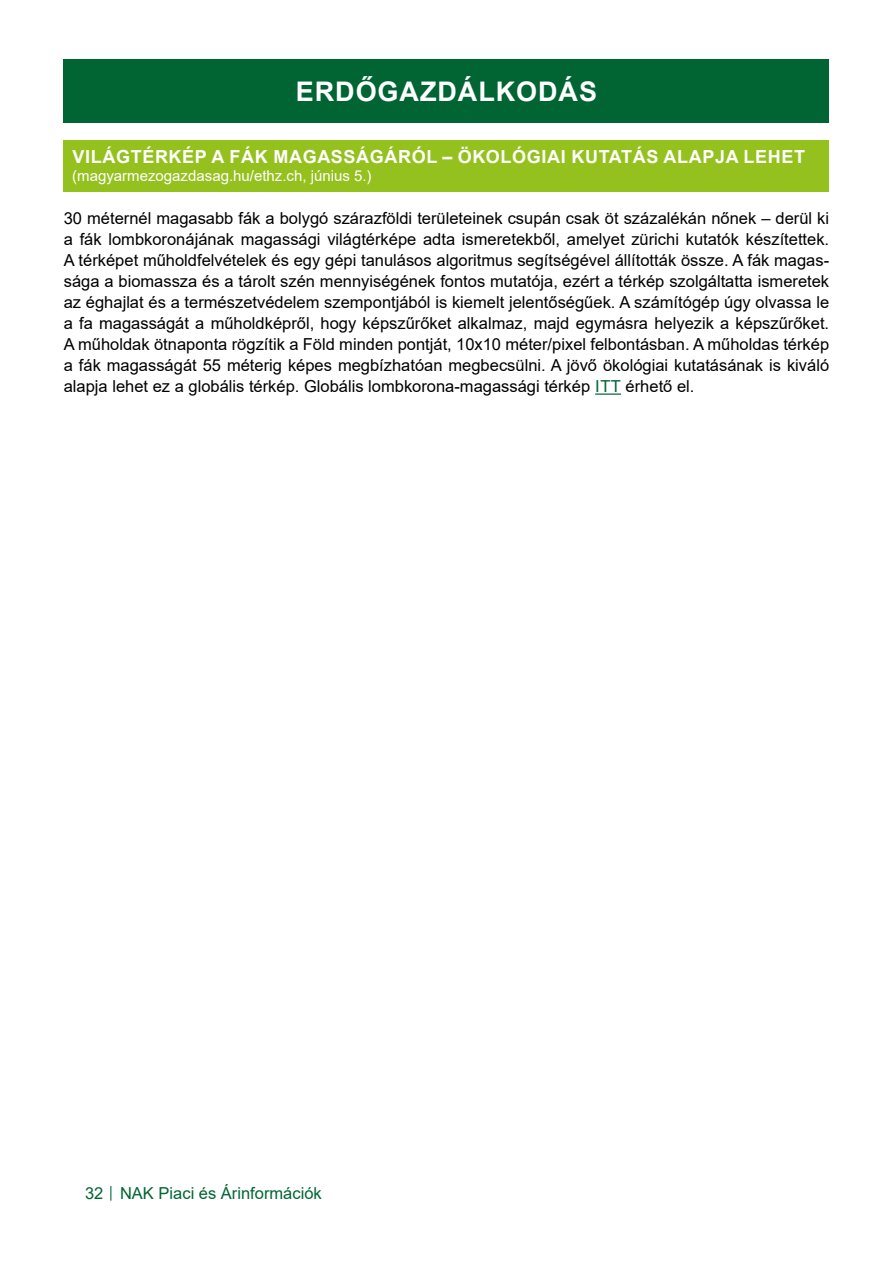
<style>
.page{position:relative;width:893px;height:1263px;background:#fff}
.page>*{position:absolute;margin:0;border:0;box-sizing:border-box;transform-origin:0 0}
.Cím_01{font:700 27px "Arial";letter-spacing:.035em;color:#fff}
.Cím_02{font:700 18px "Arial";letter-spacing:.035em;color:#fff}
.Szoveg{font:16.5px/21px "Arial";color:#000;text-align:justify}
.t1{font:16.5px "Arial";color:#006533}
.Cím_03{font:15px "Arial";color:#fff}
.s1{color:#006533}
.s2{font-size:12px}
</style>
<div class="page">
<div style="left:64px;top:60px;width:765px;height:63px;background:#006533"></div>
<hr style="left:595px;top:393px;width:26px;height:2px;background:#006533">
<div style="left:64px;top:140px;width:765px;height:51px;background:#95c11f"></div>
<p class="Cím_01" style="left:296px;top:73px;width:303px">ERDŐGAZDÁLKODÁS</p>
<p class="Cím_02" style="left:73px;top:144px;width:734px">VILÁGTÉRKÉP A FÁK MAGASSÁGÁRÓL – ÖKOLÓGIAI KUTATÁS ALAPJA LEHET</p>
<p class="Cím_03" style="left:72px;top:166px;width:301px">(magyarmezogazdasag.hu/ethz.ch, június 5.)</p>
<p class="Szoveg" style="left:64px;top:208px;width:767px">30 méternél magasabb fák a bolygó szárazföldi területeinek csupán csak öt százalékán nőnek – derül ki a fák lombkoronájának magassági világtérképe adta ismeretekből, amelyet zürichi kutatók készítettek.<br>A térképet műholdfelvételek és egy gépi tanulásos algoritmus segítségével állították össze. A fák magas&shy;sága a biomassza és a tárolt szén mennyiségének fontos mutatója, ezért a térkép szolgáltatta ismeretek az éghajlat és a természetvédelem szempontjából is kiemelt jelentőségűek. A számítógép úgy olvassa le a fa magasságát a műholdképről, hogy képszűrőket alkalmaz, majd egymásra helyezik a képszűrőket.<br>A műholdak ötnaponta rögzítik a Föld minden pontját, 10x10 méter/pixel felbontásban. A műholdas térkép a fák magasságát 55 méterig képes megbízhatóan megbecsülni. A jövő ökológiai kutatásának is kiváló alapja lehet ez a globális térkép. Globális lombkorona-magassági térkép <span class="s1">ITT</span> érhető el.</p>
<p class="t1" style="left:85px;top:1182px;width:238px">32 <span class="s2">│</span> NAK Piaci és Árinformációk</p>
</div>
